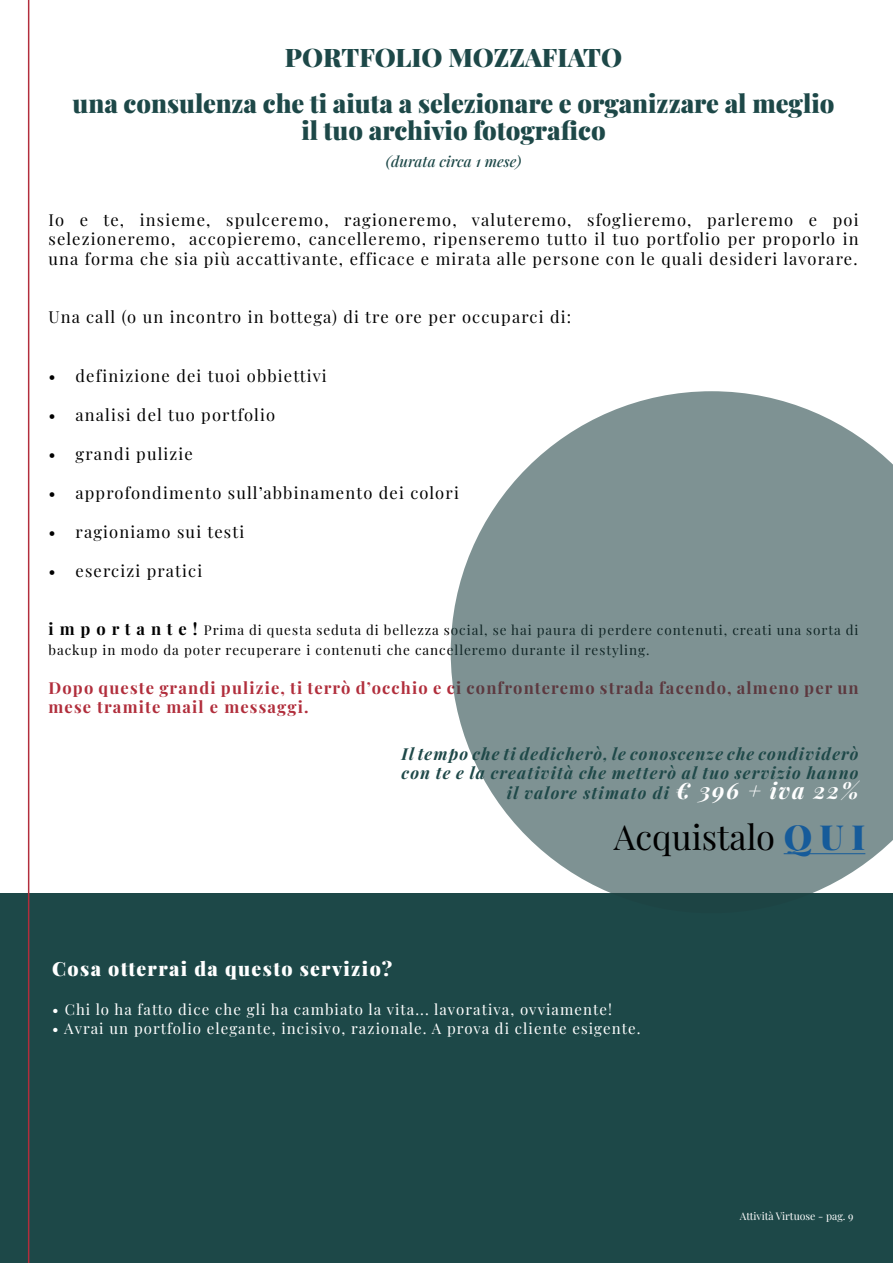
<style>
.page{position:relative;width:893px;height:1263px;background:#fff}
.page>*{position:absolute;margin:0;border:0;box-sizing:border-box;transform-origin:0 0}
.t1{font:34.5px "Playfair Display";color:#000}
.t2{font:900 25.5px/46.5px "Playfair Display";color:#1d4848;text-align:center}
.t3{font:900 19.5px "Playfair Display";letter-spacing:.07em;color:#fff}
.t4{font:16.5px/19.5px "Playfair Display";letter-spacing:.07em;color:#000;text-align:justify}
.t5{font:italic 700 16.5px/19.5px "Playfair Display";letter-spacing:.07em;color:#1f4949;text-align:right}
.t6{font:700 16.5px/19.5px "Playfair Display";letter-spacing:.07em;color:#b12e3c}
.t7{font:15px "Playfair Display";letter-spacing:.07em;color:#fff}
.t8{font:italic 15px "Playfair Display";color:#1d4848}
.t9{font:13.5px/19.5px "Playfair Display";letter-spacing:.07em;color:#000}
.t10{font:10.5px "Playfair Display";color:#fff}
.s1{font-weight:700;font-size:16.5px}
.s2{font-size:22.5px;color:#fff}
.s3{font-weight:900;color:#165b9a}
</style>
<div class="page">
<div style="left:0;top:893px;width:893px;height:370px;background:#1d4848"></div>
<svg style="left:451px;top:391px;width:442px;height:502px;background:#8fa0a1"></svg>
<hr style="left:28px;top:0;width:1px;height:1263px;background:#b22d3c">
<hr style="left:784px;top:853px;width:81px;height:1px;background:#165b9a">
<h2 class="t2" style="left:73px;top:32px;width:763px">PORTFOLIO MOZZAFIATO<br>una consulenza che ti aiuta a selezionare e organizzare al meglio</h2>
<h2 class="t2" style="left:301px;top:105px;width:306px">il tuo archivio fotografico</h2>
<p class="t8" style="left:386px;top:150px;width:137px">(durata circa 1 mese)</p>
<p class="t4" style="left:49px;top:208px;width:812px">Io e te, insieme, spulceremo, ragioneremo, valuteremo, sfoglieremo, parleremo e poi selezioneremo, accopieremo, cancelleremo, ripenseremo tutto il tuo portfolio per proporlo in una forma che sia più accattivante, efficace e mirata alle persone con le quali desideri lavorare.</p>
<p class="t4" style="left:49px;top:306px;width:524px">Una call (o un incontro in bottega) di tre ore per occuparci di:</p>
<p class="t4" style="left:49px;top:364px;width:280px">• definizione dei tuoi obbiettivi</p>
<p class="t4" style="left:49px;top:403px;width:228px">• analisi del tuo portfolio</p>
<p class="t4" style="left:49px;top:442px;width:146px">• grandi pulizie</p>
<p class="t4" style="left:49px;top:481px;width:412px">• approfondimento sull’abbinamento dei colori</p>
<p class="t4" style="left:49px;top:520px;width:197px">• ragioniamo sui testi</p>
<p class="t4" style="left:49px;top:559px;width:155px">• esercizi pratici</p>
<p class="t9" style="left:49px;top:619px;width:811px"><span class="s1">i m p o r t a n t e !</span> Prima di questa seduta di bellezza social, se hai paura di perdere contenuti, creati una sorta di backup in modo da poter recuperare i contenuti che cancelleremo durante il restyling.</p>
<p class="t6" style="left:49px;top:676px;width:812px">Dopo queste grandi pulizie, ti terrò d’occhio e ci confronteremo strada facendo, almeno per un mese tramite mail e messaggi.</p>
<p class="t5" style="left:402px;top:743px;width:459px">Il tempo che ti dedicherò, le conoscenze che condividerò con te e la creatività che metterò al tuo servizio hanno il valore stimato di <span class="s2">€ 396 + iva 22%</span></p>
<h1 class="t1" style="left:614px;top:810px;width:253px">Acquistalo <span class="s3">Q U I</span></h1>
<p class="t3" style="left:52px;top:953px;width:342px">Cosa otterrai da questo servizio?</p>
<p class="t7" style="left:52px;top:997px;width:561px">• Chi lo ha fatto dice che gli ha cambiato la vita... lavorativa, ovviamente!</p>
<p class="t7" style="left:52px;top:1017px;width:590px">• Avrai un portfolio elegante, incisivo, razionale. A prova di cliente esigente.</p>
<p class="t10" style="left:740px;top:1208px;width:115px">Attività Virtuose - pag. 9</p>
</div>
